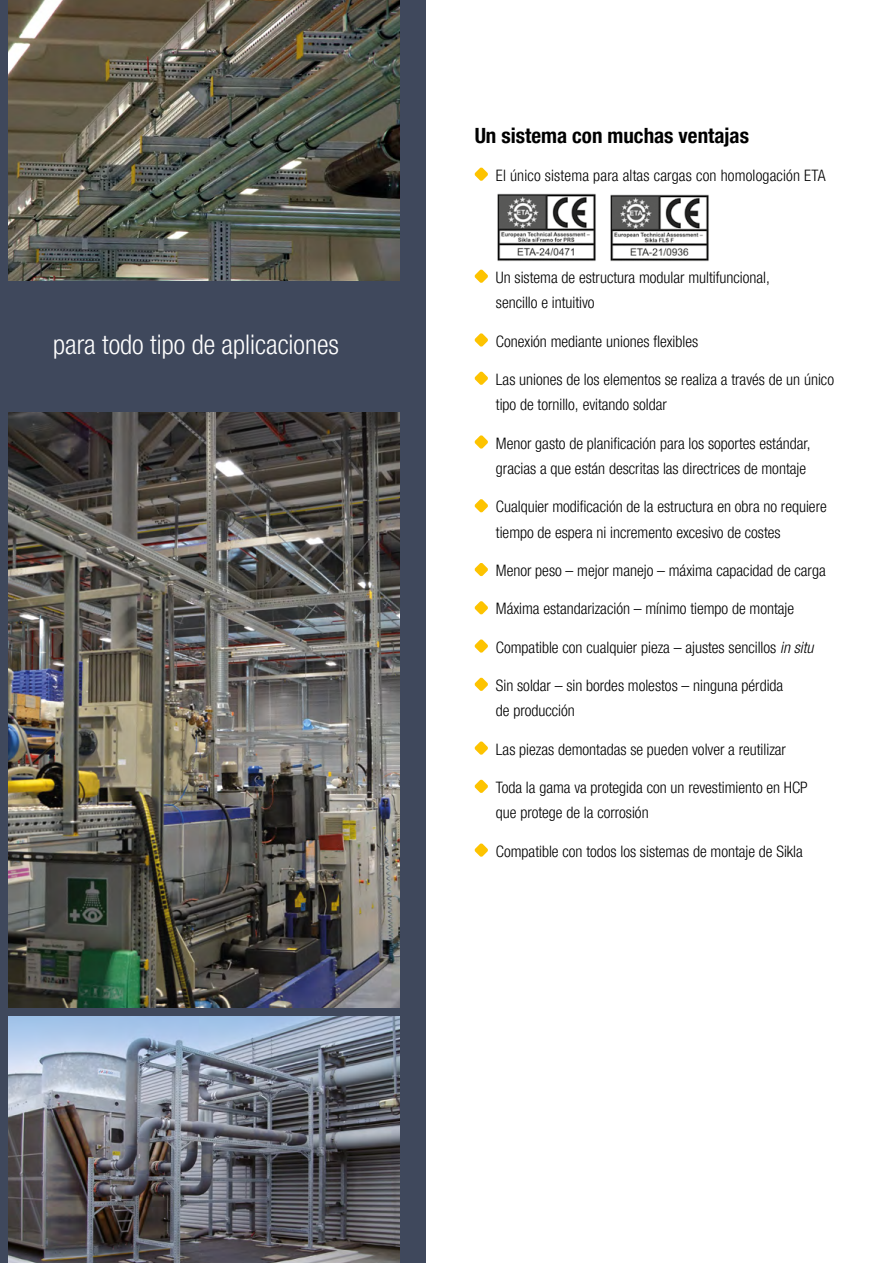
<style>
.page{position:relative;width:893px;height:1263px;background:#fff}
.page>*{position:absolute;margin:0;border:0;box-sizing:border-box;transform-origin:0 0}
.t1{font:300 condensed 27px "Helvetica Neue LT Pro";color:#fff}
.t2{font:700 condensed 21px "Helvetica Neue LT Pro";color:#000}
.t3{font:300 condensed 15.75px/25.5px "Helvetica Neue LT Pro";color:#000}
.s1{font-style:italic}
</style>
<div class="page">
<div style="left:0;top:0;width:425px;height:1263px;background:#3f485c"></div>
<img style="left:9px;top:412px;width:391px;height:596px">
<img style="left:9px;top:0;width:391px;height:281px">
<img style="left:9px;top:1016px;width:391px;height:247px">
<img style="left:610px;top:194px;width:99px;height:68px">
<img style="left:497px;top:193px;width:99px;height:68px">
<svg style="left:474px;top:167px;width:14px;height:14px"></svg>
<svg style="left:474px;top:269px;width:14px;height:14px"></svg>
<svg style="left:474px;top:333px;width:14px;height:14px"></svg>
<svg style="left:474px;top:371px;width:14px;height:14px"></svg>
<svg style="left:474px;top:435px;width:14px;height:14px"></svg>
<svg style="left:474px;top:499px;width:14px;height:14px"></svg>
<svg style="left:474px;top:563px;width:14px;height:13px"></svg>
<svg style="left:474px;top:601px;width:14px;height:14px"></svg>
<svg style="left:474px;top:639px;width:14px;height:14px"></svg>
<svg style="left:474px;top:677px;width:14px;height:14px"></svg>
<svg style="left:474px;top:741px;width:14px;height:14px"></svg>
<svg style="left:474px;top:779px;width:14px;height:14px"></svg>
<svg style="left:474px;top:843px;width:14px;height:14px"></svg>
<h1 class="t1" style="left:53px;top:329px;width:287px">para todo tipo de aplicaciones</h1>
<h2 class="t2" style="left:475px;top:123px;width:276px">Un sistema con muchas ventajas</h2>
<p class="t3" style="left:496px;top:162px;width:331px">El único sistema para altas cargas con homologación ETA</p>
<p class="t3" style="left:496px;top:264px;width:275px">Un sistema de estructura modular multifuncional, sencillo e intuitivo</p>
<p class="t3" style="left:496px;top:328px;width:204px">Conexión mediante uniones flexibles</p>
<p class="t3" style="left:496px;top:366px;width:340px">Las uniones de los elementos se realiza a través de un único tipo de tornillo, evitando soldar</p>
<p class="t3" style="left:496px;top:430px;width:316px">Menor gasto de planificación para los soportes estándar, gracias a que están descritas las directrices de montaje</p>
<p class="t3" style="left:496px;top:494px;width:332px">Cualquier modificación de la estructura en obra no requiere tiempo de espera ni incremento excesivo de costes</p>
<p class="t3" style="left:496px;top:558px;width:331px">Menor peso – mejor manejo – máxima capacidad de carga</p>
<p class="t3" style="left:496px;top:596px;width:300px">Máxima estandarización – mínimo tiempo de montaje</p>
<p class="t3" style="left:496px;top:634px;width:319px">Compatible con cualquier pieza – ajustes sencillos <span class="s1">in situ</span></p>
<p class="t3" style="left:496px;top:672px;width:289px">Sin soldar – sin bordes molestos – ninguna pérdida de producción</p>
<p class="t3" style="left:496px;top:736px;width:292px">Las piezas demontadas se pueden volver a reutilizar</p>
<p class="t3" style="left:496px;top:774px;width:313px">Toda la gama va protegida con un revestimiento en HCP que protege de la corrosión</p>
<p class="t3" style="left:496px;top:838px;width:308px">Compatible con todos los sistemas de montaje de Sikla</p>
</div>
